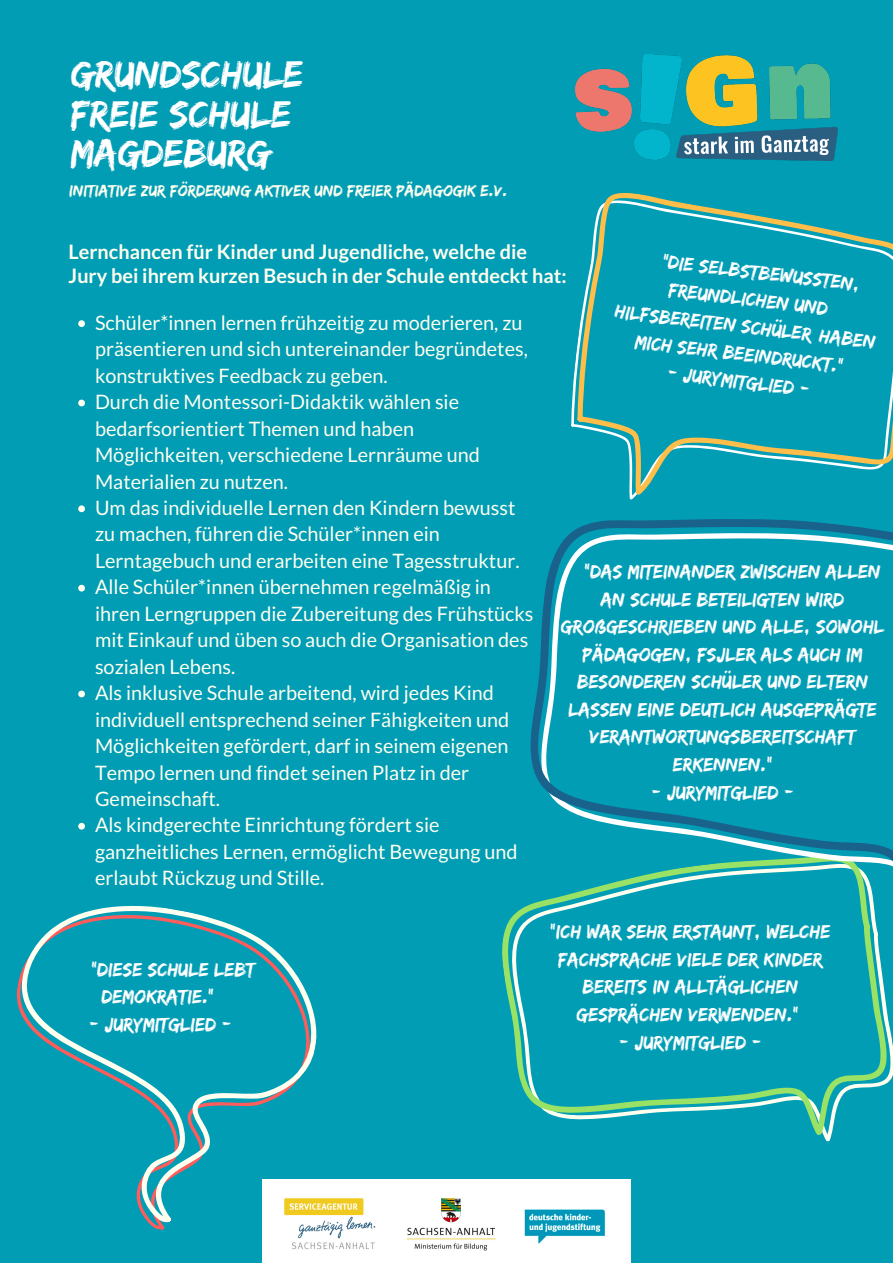
<style>
.page{position:relative;width:893px;height:1263px;background:#009db5}
.page>*{position:absolute;margin:0;border:0;box-sizing:border-box;transform-origin:0 0}
.t1{font:39.75px/39.4px "Edo";color:#fff}
.t2{font:19.88px/26.5px "Lato";color:#fffff0}
.t3{font:19.88px/27.6px "Edo";color:#fff}
.t4{font:700 19.88px/23.6px "Lato";color:#fffff0}
.t5{font:16.58px "Edo";color:#fffff0}
</style>
<div class="page">
<img style="left:262px;top:1179px;width:369px;height:84px">
<img style="left:576px;top:54px;width:261px;height:107px">
<svg style="left:16px;top:905px;width:319px;height:340px"></svg>
<svg style="left:78px;top:320px;width:7px;height:7px"></svg>
<svg style="left:78px;top:400px;width:7px;height:6px"></svg>
<svg style="left:78px;top:505px;width:7px;height:7px"></svg>
<svg style="left:78px;top:585px;width:7px;height:6px"></svg>
<svg style="left:78px;top:691px;width:7px;height:6px"></svg>
<svg style="left:78px;top:823px;width:7px;height:7px"></svg>
<svg style="left:502px;top:916px;width:391px;height:226px"></svg>
<svg style="left:513px;top:529px;width:380px;height:398px"></svg>
<svg style="left:577px;top:525px;width:294px;height:4px"></svg>
<svg style="left:571px;top:193px;width:322px;height:332px"></svg>
<h1 class="t1" style="left:71px;top:54px;width:234px">GRUNDSCHULE<br>FREIE SCHULE<br>MAGDEBURG</h1>
<p class="t5" style="left:69px;top:181px;width:440px">INITIATIVE ZUR FÖRDERUNG AKTIVER UND FREIER PÄDAGOGIK E.V.</p>
<p class="t4" style="left:69px;top:240px;width:500px">Lernchancen für Kinder und Jugendliche, welche die<br>Jury bei ihrem kurzen Besuch in der Schule entdeckt hat:</p>
<p class="t2" style="left:95px;top:309px;width:440px">Schüler*innen lernen frühzeitig zu moderieren, zu präsentieren und sich untereinander begründetes, konstruktives Feedback zu geben.<br>Durch die Montessori-Didaktik wählen sie bedarfsorientiert Themen und haben Möglichkeiten, verschiedene Lernräume und Materialien zu nutzen.<br>Um das individuelle Lernen den Kindern bewusst zu machen, führen die Schüler*innen ein Lerntagebuch und erarbeiten eine Tagesstruktur.<br>Alle Schüler*innen übernehmen regelmäßig in ihren Lerngruppen die Zubereitung des Frühstücks mit Einkauf und üben so auch die Organisation des sozialen Lebens.<br>Als inklusive Schule arbeitend, wird jedes Kind individuell entsprechend seiner Fähigkeiten und Möglichkeiten gefördert, darf in seinem eigenen Tempo lernen und findet seinen Platz in der Gemeinschaft.<br>Als kindgerechte Einrichtung fördert sie ganzheitliches Lernen, ermöglicht Bewegung und erlaubt Rückzug und Stille.</p>
<p class="t3" style="left:665px;top:247px;width:200px;rotate:7deg">"DIE SELBSTBEWUSSTEN,</p>
<p class="t3" style="left:617px;top:296px;width:264px;rotate:7deg">HILFSBEREITEN SCHÜLER HABEN</p>
<p class="t3" style="left:671px;top:275px;width:162px;rotate:7deg">FREUNDLICHEN UND</p>
<p class="t3" style="left:637px;top:327px;width:211px;rotate:7deg">MICH SEHR BEEINDRUCKT.“</p>
<p class="t3" style="left:670px;top:358px;width:144px;rotate:7deg">- JURYMITGLIED -</p>
<p class="t3" style="left:584px;top:557px;width:298px">"DAS MITEINANDER ZWISCHEN ALLEN</p>
<p class="t3" style="left:601px;top:585px;width:245px">AN SCHULE BETEILIGTEN WIRD</p>
<p class="t3" style="left:561px;top:612px;width:325px">GROßGESCHRIEBEN UND ALLE, SOWOHL</p>
<p class="t3" style="left:583px;top:640px;width:281px">PÄDAGOGEN, FSJLER ALS AUCH IM</p>
<p class="t3" style="left:577px;top:668px;width:293px">BESONDEREN SCHÜLER UND ELTERN</p>
<p class="t3" style="left:568px;top:695px;width:310px">LASSEN EINE DEUTLICH AUSGEPRÄGTE</p>
<p class="t3" style="left:590px;top:723px;width:268px">VERANTWORTUNGSBEREITSCHAFT</p>
<p class="t3" style="left:673px;top:750px;width:101px">ERKENNEN.“</p>
<p class="t3" style="left:651px;top:778px;width:144px">- JURYMITGLIED -</p>
<p class="t3" style="left:101px;top:955px;width:155px;text-indent:-10px">"DIESE SCHULE LEBT<br>DEMOKRATIE.“</p>
<p class="t3" style="left:89px;top:1010px;width:144px">- JURYMITGLIED -</p>
<p class="t3" style="left:550px;top:917px;width:282px;text-align:center">"ICH WAR SEHR ERSTAUNT, WELCHE<br>FACHSPRACHE VIELE DER KINDER<br>BEREITS IN ALLTÄGLICHEN<br>GESPRÄCHEN VERWENDEN.“</p>
<p class="t3" style="left:619px;top:1028px;width:144px">- JURYMITGLIED -</p>
</div>
